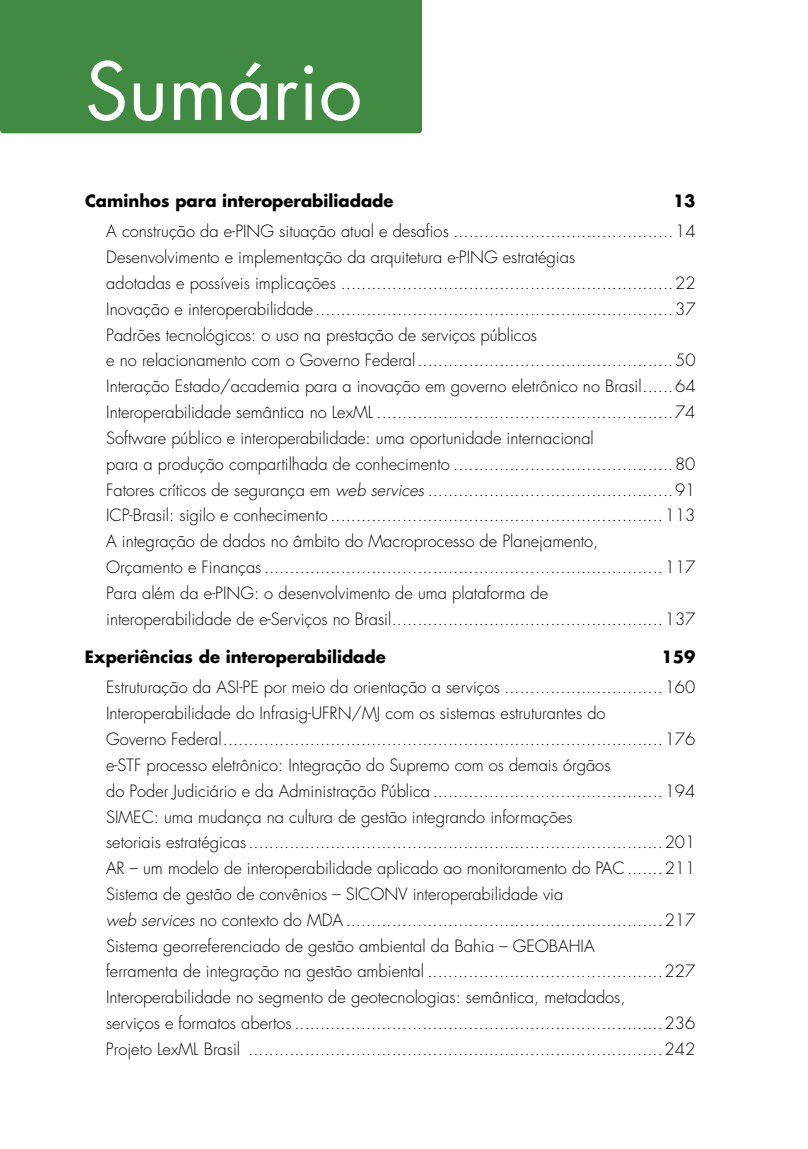
<style>
.page{position:relative;width:808px;height:1149px;background:#fff}
.page>*{position:absolute;margin:0;border:0;box-sizing:border-box;transform-origin:0 0}
.t1{font:77.55px "Futura";color:#fff}
.t2{font:300 16.5px/25.8px "Futura";color:#000}
.t3{font:700 16.5px "Futura";color:#000}
.s1{font-style:italic}
</style>
<div class="page">
<div style="left:0;top:0;width:422px;height:133px;background:#408b41"></div>
<h1 class="t1" style="left:85px;top:42px;width:279px">Sumário</h1>
<p class="t3" style="left:85px;top:190px;width:310px">Caminhos para interoperabiliadade</p>
<p class="t3" style="left:673px;top:190px;width:24px">13</p>
<p class="t2" style="left:106px;top:219px;width:591px">A construção da e-PING situação atual e desafios ...........................................14<br>Desenvolvimento e implementação da arquitetura e-PING estratégias<br>adotadas e possíveis implicações .................................................................22<br>Inovação e interoperabilidade......................................................................37<br>Padrões tecnológicos: o uso na prestação de serviços públicos<br>e no relacionamento com o Governo Federal..................................................50<br>Interação Estado/academia para a inovação em governo eletrônico no Brasil......64<br>Interoperabilidade semântica no LexML ..........................................................74<br>Software público e interoperabilidade: uma oportunidade internacional<br>para a produção compartilhada de conhecimento ...........................................80<br>Fatores críticos de segurança em <span class="s1">web services</span> ................................................91<br>ICP-Brasil: sigilo e conhecimento .................................................................113<br>A integração de dados no âmbito do Macroprocesso de Planejamento,<br>Orçamento e Finanças..............................................................................117<br>Para além da e-PING: o desenvolvimento de uma plataforma de<br>interoperabilidade de e-Serviços no Brasil.....................................................137</p>
<p class="t3" style="left:85px;top:646px;width:302px">Experiências de interoperabilidade</p>
<p class="t3" style="left:661px;top:646px;width:36px">159</p>
<p class="t2" style="left:106px;top:674px;width:591px">Estruturação da ASI-PE por meio da orientação a serviços ...............................160<br>Interoperabilidade do Infrasig-UFRN/MJ com os sistemas estruturantes do<br>Governo Federal......................................................................................176 e-STF processo eletrônico: Integração do Supremo com os demais órgãos<br>do Poder Judiciário e da Administração Pública .............................................194<br>Simec</p>
<p class="t2" style="left:106px;top:803px;width:591px;text-indent:48px">: uma mudança na cultura de gestão integrando informações<br>setoriais estratégicas.................................................................................201<br>Ar – um modelo de interoperabilidade aplicado ao monitoramento do PAC.......211<br>Sistema de gestão de convênios – Sicon</p>
<p class="t2" style="left:106px;top:881px;width:591px;text-indent:292px">v interoperabilidade via<br><span class="s1">web services</span> no contexto do MDA..............................................................217<br>Sistema georreferenciado de gestão ambiental da Bahia – Geoba</p>
<p class="t2" style="left:106px;top:932px;width:591px;text-indent:463px">hia<br>ferramenta de integração na gestão ambiental ..............................................227<br>Interoperabilidade no segmento de geotecnologias: semântica, metadados,<br>serviços e formatos abertos ........................................................................236<br>Projeto LexML Brasil .................................................................................242</p>
</div>
